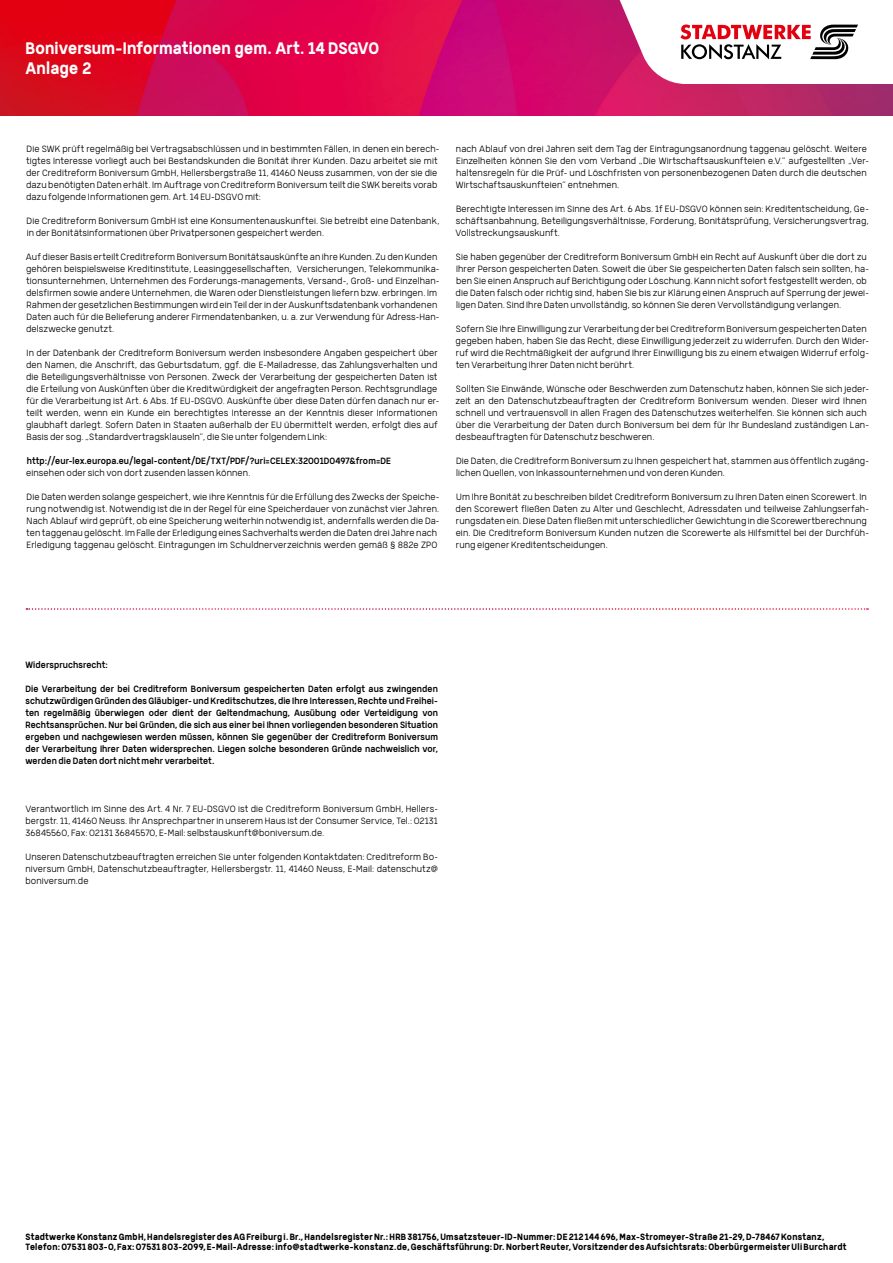
<style>
.page{position:relative;width:893px;height:1263px;background:#fff}
.page>*{position:absolute;margin:0;border:0;box-sizing:border-box;transform-origin:0 0}
.t1{font:700 16.5px/19.5px "Germalt";letter-spacing:.005em;color:#fff}
.Fließtext{font:300 9px/12px "Germalt";letter-spacing:.005em;color:#000}
.Fließtext-2{font:9px/12px "Germalt";letter-spacing:.005em;color:#000;text-align:justify}
.t2{font:700 9px/9.8px "Germalt";letter-spacing:.03em;color:#000}
</style>
<div class="page">
<svg style="left:26px;top:608px;width:842px;height:2px"></svg>
<img style="left:0;top:0;width:893px;height:116px">
<svg style="left:614px;top:0;width:279px;height:84px"></svg>
<h1 class="t1" style="left:26px;top:38px;width:355px">Boniversum-Informationen gem. Art. 14 DSGVO<br>Anlage 2</h1>
<p class="Fließtext" style="left:26px;top:143px;width:415px">Die SWK prüft regelmäßig bei Vertragsabschlüssen und in bestimmten Fällen, in denen ein berech&shy;tigtes Interesse vorliegt auch bei Bestandskunden die Bonität ihrer Kunden. Dazu arbeitet sie mit der Creditreform Boniversum GmbH, Hellersbergstraße 11, 41460 Neuss zusammen, von der sie die dazu benötigten Daten erhält. Im Auftrage von Creditreform Boniversum teilt die SWK bereits vorab dazu folgende Informationen gem. Art. 14 EU-DSGVO mit:</p>
<p class="Fließtext" style="left:27px;top:215px;width:414px">Die Creditreform Boniversum GmbH ist eine Konsumentenauskunftei. Sie betreibt eine Datenbank, in der Bonitätsinformationen über Privatpersonen gespeichert werden.</p>
<p class="Fließtext" style="left:26px;top:251px;width:415px">Auf dieser Basis erteilt Creditreform Boniversum Bonitätsauskünfte an ihre Kunden. Zu den Kunden gehören beispielsweise Kreditinstitute, Leasinggesellschaften, Versicherungen, Telekommunika&shy;tionsunternehmen, Unternehmen des Forderungs-managements, Versand-, Groß- und Einzelhan&shy;delsfirmen sowie andere Unternehmen, die Waren oder Dienstleistungen liefern bzw. erbringen. Im Rahmen der gesetzlichen Bestimmungen wird ein Teil der in der Auskunftsdatenbank vorhandenen Daten auch für die Belieferung anderer Firmendatenbanken, u. a. zur Verwendung für Adress-Han&shy;delszwecke genutzt.</p>
<p class="Fließtext" style="left:26px;top:347px;width:415px">In der Datenbank der Creditreform Boniversum werden insbesondere Angaben gespeichert über den Namen, die Anschrift, das Geburtsdatum, ggf. die E-Mailadresse, das Zahlungsverhalten und die Beteiligungsverhältnisse von Personen. Zweck der Verarbeitung der gespeicherten Daten ist die Erteilung von Auskünften über die Kreditwürdigkeit der angefragten Person. Rechtsgrundlage für die Verarbeitung ist Art. 6 Abs. 1f EU-DSGVO. Auskünfte über diese Daten dürfen danach nur er&shy;teilt werden, wenn ein Kunde ein berechtigtes Interesse an der Kenntnis dieser Informationen glaubhaft darlegt. Sofern Daten in Staaten außerhalb der EU übermittelt werden, erfolgt dies auf Basis der sog. „Standardvertragsklauseln“, die Sie unter folgendem Link:</p>
<p class="Fließtext-2" style="left:27px;top:455px;width:366px">http://eur-lex.europa.eu/legal-content/DE/TXT/PDF/?uri=CELEX:32001D0497&amp;from=DE</p>
<p class="Fließtext" style="left:26px;top:467px;width:226px">einsehen oder sich von dort zusenden lassen können.</p>
<p class="Fließtext" style="left:26px;top:491px;width:415px">Die Daten werden solange gespeichert, wie ihre Kenntnis für die Erfüllung des Zwecks der Speiche&shy;rung notwendig ist. Notwendig ist die in der Regel für eine Speicherdauer von zunächst vier Jahren.<br>Nach Ablauf wird geprüft, ob eine Speicherung weiterhin notwendig ist, andernfalls werden die Da&shy;ten taggenau gelöscht. Im Falle der Erledigung eines Sachverhalts werden die Daten drei Jahre nach Erledigung taggenau gelöscht. Eintragungen im Schuldnerverzeichnis werden gemäß § 882e ZPO</p>
<p class="Fließtext" style="left:456px;top:143px;width:415px">nach Ablauf von drei Jahren seit dem Tag der Eintragungsanordnung taggenau gelöscht. Weitere Einzelheiten können Sie den vom Verband „Die Wirtschaftsauskunfteien e.V.“ aufgestellten „Ver&shy;haltensregeln für die Prüf- und Löschfristen von personenbezogenen Daten durch die deutschen Wirtschaftsauskunfteien“ entnehmen.</p>
<p class="Fließtext" style="left:455px;top:203px;width:415px;text-align:justify">Berechtigte Interessen im Sinne des Art. 6 Abs. 1f EU-DSGVO können sein: Kreditentscheidung, Ge&shy;schäftsanbahnung, Beteiligungsverhältnisse, Forderung, Bonitätsprüfung, Versicherungsvertrag, Vollstreckungsauskunft.</p>
<p class="Fließtext" style="left:456px;top:251px;width:415px">Sie haben gegenüber der Creditreform Boniversum GmbH ein Recht auf Auskunft über die dort zu Ihrer Person gespeicherten Daten. Soweit die über Sie gespeicherten Daten falsch sein sollten, ha&shy;ben Sie einen Anspruch auf Berichtigung oder Löschung. Kann nicht sofort festgestellt werden, ob die Daten falsch oder richtig sind, haben Sie bis zur Klärung einen Anspruch auf Sperrung der jewei&shy;ligen Daten. Sind Ihre Daten unvollständig, so können Sie deren Vervollständigung verlangen.</p>
<p class="Fließtext" style="left:456px;top:323px;width:415px">Sofern Sie Ihre Einwilligung zur Verarbeitung der bei Creditreform Boniversum gespeicherten Daten gegeben haben, haben Sie das Recht, diese Einwilligung jederzeit zu widerrufen. Durch den Wider&shy;ruf wird die Rechtmäßigkeit der aufgrund Ihrer Einwilligung bis zu einem etwaigen Widerruf erfolg&shy;ten Verarbeitung Ihrer Daten nicht berührt.</p>
<p class="Fließtext" style="left:455px;top:383px;width:415px">Sollten Sie Einwände, Wünsche oder Beschwerden zum Datenschutz haben, können Sie sich jeder&shy;zeit an den Datenschutzbeauftragten der Creditreform Boniversum wenden. Dieser wird Ihnen schnell und vertrauensvoll in allen Fragen des Datenschutzes weiterhelfen. Sie können sich auch über die Verarbeitung der Daten durch Boniversum bei dem für Ihr Bundesland zuständigen Lan&shy;desbeauftragten für Datenschutz beschweren.</p>
<p class="Fließtext" style="left:456px;top:455px;width:414px">Die Daten, die Creditreform Boniversum zu Ihnen gespeichert hat, stammen aus öffentlich zugäng&shy;lichen Quellen, von Inkassounternehmen und von deren Kunden.</p>
<p class="Fließtext" style="left:456px;top:491px;width:415px">Um Ihre Bonität zu beschreiben bildet Creditreform Boniversum zu Ihren Daten einen Scorewert. In den Scorewert fließen Daten zu Alter und Geschlecht, Adressdaten und teilweise Zahlungserfah&shy;rungsdaten ein. Diese Daten fließen mit unterschiedlicher Gewichtung in die Scorewertberechnung ein. Die Creditreform Boniversum Kunden nutzen die Scorewerte als Hilfsmittel bei der Durchfüh&shy;rung eigener Kreditentscheidungen.</p>
<p class="Fließtext-2" style="left:26px;top:659px;width:84px">Widerspruchsrecht:</p>
<p class="Fließtext-2" style="left:26px;top:683px;width:414px">Die Verarbeitung der bei Creditreform Boniversum gespeicherten Daten erfolgt aus zwingenden schutzwürdigen Gründen des Gläubiger- und Kreditschutzes, die Ihre Interessen, Rechte und Freihei&shy;ten regelmäßig überwiegen oder dient der Geltendmachung, Ausübung oder Verteidigung von Rechtsansprüchen. Nur bei Gründen, die sich aus einer bei Ihnen vorliegenden besonderen Situation ergeben und nachgewiesen werden müssen, können Sie gegenüber der Creditreform Boniversum der Verarbeitung Ihrer Daten widersprechen. Liegen solche besonderen Gründe nachweislich vor, werden die Daten dort nicht mehr verarbeitet.</p>
<p class="Fließtext" style="left:26px;top:803px;width:414px;text-align:justify">Verantwortlich im Sinne des Art. 4 Nr. 7 EU-DSGVO ist die Creditreform Boniversum GmbH, Hellers&shy;bergstr. 11, 41460 Neuss. Ihr Ansprechpartner in unserem Haus ist der Consumer Service, Tel.: 02131<br>36845560, Fax: 02131 36845570, E-Mail: selbstauskunft@boniversum.de.</p>
<p class="Fließtext" style="left:26px;top:851px;width:414px;text-align:justify">Unseren Datenschutzbeauftragten erreichen Sie unter folgenden Kontaktdaten: Creditreform Bo&shy;niversum GmbH, Datenschutzbeauftragter, Hellersbergstr. 11, 41460 Neuss, E-Mail: datenschutz@ boniversum.de</p>
<p class="t2" style="left:26px;top:1232px;width:822px">Stadtwerke Konstanz GmbH, Handelsregister des AG Freiburg i. Br., Handelsregister Nr.: HRB 381756, Umsatzsteuer-ID-Nummer: DE 212 144 696, Max-Stromeyer-Straße 21-29, D-78467 Konstanz,<br>Telefon: 07531 803-0, Fax: 07531 803-2099, E-Mail-Adresse: info@stadtwerke-konstanz.de, Geschäftsführung: Dr. Norbert Reuter, Vorsitzender des Aufsichtsrats: Oberbürgermeister Uli Burchardt</p>
</div>
